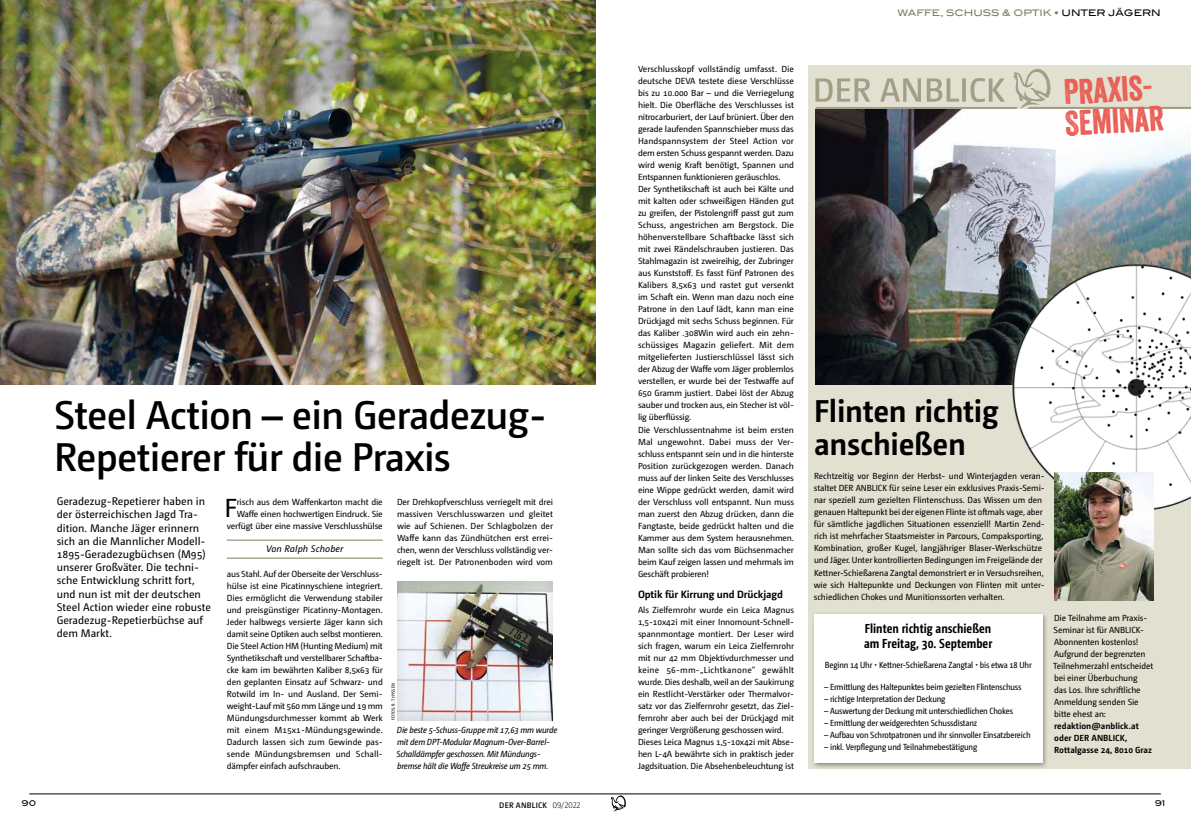
<style>
.page{position:relative;width:1191px;height:823px;background:#fff}
.page>*{position:absolute;margin:0;border:0;box-sizing:border-box;transform-origin:0 0}
.t1{font:600 39.9px/41.9px "Camingo Dos Pro";letter-spacing:-.02em;color:#000}
.t2{font:34.3px/31.4px "Veneer";color:#e95f55}
.t3{font:700 31.4px/33px "Camingo Dos Pro";letter-spacing:-.01em;color:#000}
.t4{font:26.1px "Camingo Dos Pro";color:#000}
.t5{font:700 13px/15px "Camingo Dos Pro Cd";color:#000}
.t6{font:11px/13.2px "Camingo Dos Pro";color:#000}
.t7{font:700 10.5px "Camingo Dos Pro";letter-spacing:-.01em;color:#000}
.t8{font:italic 9.5px "Camingo Dos Pro";letter-spacing:.01em;color:#000}
.t9{font:500 9px "Blair ITC";color:#7d7f61}
.t10{font:8.8px/12px "Camingo Dos Pro";letter-spacing:-.01em;color:#000}
.t11{font:8.8px "Camingo Dos Pro S Cd";letter-spacing:-.015em;color:#000}
.t12{font:italic 8.8px/12px "Camingo Dos Pro S Cd";letter-spacing:-.015em;color:#000}
.t13{font:700 8.8px/12px "Camingo Dos Pro";color:#000}
.t14{font:600 8px "Camingo Dos Pro";letter-spacing:.025em;color:#000}
.t15{font:500 8px "Blair ITC";color:#000}
.t16{font:4.5px "Camingo Dos Pro S Cd";letter-spacing:.04em;color:#000}
.s1{color:#000}
.s2{font-weight:300}
</style>
<div class="page">
<hr style="left:596px;top:793px;width:564px;height:1px;background:#000">
<hr style="left:29px;top:793px;width:567px;height:1px;background:#000">
<svg style="left:611px;top:795px;width:15px;height:16px"></svg>
<hr style="left:227px;top:539px;width:156px;height:1px;background:#7d7f61">
<hr style="left:227px;top:557px;width:156px;height:1px;background:#7d7f61">
<div style="left:396px;top:580px;width:158px;height:140px;background:#000;opacity:.15"></div>
<img style="left:0;top:0;width:595px;height:384px">
<div style="left:808px;top:66px;width:383px;height:702px;background:#e2e0d0"></div>
<svg style="left:815px;top:69px;width:376px;height:40px"></svg>
<img style="left:815px;top:109px;width:376px;height:275px">
<img style="left:1011px;top:262px;width:180px;height:249px">
<div style="left:811px;top:611px;width:237px;height:158px;background:#000;opacity:.4"></div>
<div style="left:814px;top:614px;width:228px;height:148px;background:#fff"></div>
<img style="left:1054px;top:472px;width:99px;height:128px">
<h1 class="t1" style="left:54px;top:393px;width:494px">Steel Action – ein Geradezug-<br>Repetierer für die Praxis</h1>
<p class="t6" style="left:57px;top:494px;width:156px">Geradezug-Repetierer haben in der österreichischen Jagd Tra&shy;dition. Manche Jäger erinnern sich an die Mannlicher Modell-<br>1895-Geradezugbüchsen (M95) unserer Großväter. Die techni&shy;sche Entwicklung schritt fort, und nun ist mit der deutschen<br>Steel Action wieder eine robuste<br>Geradezug-Repetierbüchse auf dem Markt.</p>
<p class="t10" style="left:397px;top:495px;width:157px;text-align:justify">Der Drehkopfverschluss verriegelt mit drei massiven Verschlusswarzen und gleitet wie auf Schienen. Der Schlagbolzen der Waffe kann das Zündhütchen erst errei&shy;chen, wenn der Verschluss vollständig ver&shy;riegelt ist. Der Patronenboden wird vom</p>
<p class="t10" style="left:227px;top:495px;width:157px;text-align:right">risch aus dem Waffenkarton macht die<br>Waffe einen hochwertigen Eindruck. Sie verfügt über eine massive Verschlusshülse</p>
<p class="t10" style="left:227px;top:567px;width:157px;text-align:justify">aus Stahl. Auf der Oberseite der Verschluss&shy;hülse ist eine Picatinnyschiene integriert.<br>Dies ermöglicht die Verwendung stabiler und preisgünstiger Picatinny-Montagen.<br>Jeder halbwegs versierte Jäger kann sich damit seine Optiken auch selbst montieren.<br>Die Steel Action HM (Hunting Medium) mit Synthetikschaft und verstellbarer Schaftba&shy;cke kam im bewährten Kaliber 8,5x63 für den geplanten Einsatz auf Schwarz- und Rotwild im In- und Ausland. Der Semi&shy;weight-Lauf mit 560 mm Länge und 19 mm Mündungsdurchmesser kommt ab Werk mit einem M15x1-Mündungsgewinde.<br>Dadurch lassen sich zum Gewinde pas&shy;sende Mündungsbremsen und Schall&shy;dämpfer einfach aufschrauben.</p>
<h3 class="t4" style="left:224px;top:492px;width:14px">F</h3>
<p class="t8" style="left:266px;top:542px;width:79px">Von Ralph Schober</p>
<p class="t16" style="left:390px;top:720px;width:39px;rotate:-90deg">FOTOS: R. THYSSEN</p>
<p class="t12" style="left:396px;top:723px;width:162px">Die beste 5-Schuss-Gruppe mit 17,63 mm wurde mit dem DPT-Modular Magnum-Over-Barrel-Schalldämpfer geschossen. Mit Mündungs&shy;bremse hält die Waffe Streukreise um 25 mm.</p>
<p class="t10" style="left:638px;top:63px;width:157px">Verschlusskopf vollständig umfasst. Die deutsche DEVA testete diese Verschlüsse bis zu 10.000 Bar – und die Verriegelung hielt. Die Oberfläche des Verschlusses ist nitrocarburiert, der Lauf brüniert. Über den gerade laufenden Spannschieber muss das Handspannsystem der Steel Action vor dem ersten Schuss gespannt werden. Dazu wird wenig Kraft benötigt, Spannen und Entspannen funktionieren geräuschlos.<br>Der Synthetikschaft ist auch bei Kälte und mit kalten oder schweißigen Händen gut zu greifen, der Pistolengriff passt gut zum Schuss, angestrichen am Bergstock. Die höhenverstellbare Schaftbacke lässt sich mit zwei Rändelschrauben justieren. Das Stahlmagazin ist zweireihig, der Zubringer aus Kunststoff. Es fasst fünf Patronen des Kalibers 8,5x63 und rastet gut versenkt im Schaft ein. Wenn man dazu noch eine Patrone in den Lauf lädt, kann man eine Drückjagd mit sechs Schuss beginnen. Für das Kaliber .308Win wird auch ein zehn&shy;schüssiges Magazin geliefert. Mit dem mitgelieferten Justierschlüssel lässt sich der Abzug der Waffe vom Jäger problemlos verstellen, er wurde bei der Testwaffe auf 650 Gramm justiert. Dabei löst der Abzug sauber und trocken aus, ein Stecher ist völ&shy;lig überflüssig.<br>Die Verschlussentnahme ist beim ersten Mal ungewohnt. Dabei muss der Ver&shy;schluss entspannt sein und in die hinterste Position zurückgezogen werden. Danach muss auf der linken Seite des Verschlusses eine Wippe gedrückt werden, damit wird der Verschluss voll entspannt. Nun muss man zuerst den Abzug drücken, dann die Fangtaste, beide gedrückt halten und die Kammer aus dem System herausnehmen.<br>Man sollte sich das vom Büchsenmacher beim Kauf zeigen lassen und mehrmals im Geschäft probieren!</p>
<p class="t7" style="left:638px;top:587px;width:146px">Optik für Kirrung und Drückjagd</p>
<p class="t10" style="left:638px;top:603px;width:157px">Als Zielfernrohr wurde ein Leica Magnus 1,5-10x42i mit einer Innomount-Schnell&shy;spannmontage montiert. Der Leser wird sich fragen, warum ein Leica Zielfernrohr mit nur 42 mm Objektivdurchmesser und keine 56-mm-„Lichtkanone“ gewählt wurde. Dies deshalb, weil an der Saukirrung ein Restlicht-Verstärker oder Thermalvor&shy;satz vor das Zielfernrohr gesetzt, das Ziel&shy;fernrohr aber auch bei der Drückjagd mit geringer Vergrößerung geschossen wird.<br>Dieses Leica Magnus 1,5-10x42i mit Abse&shy;hen L-4A bewährte sich in praktisch jeder Jagdsituation. Die Absehenbeleuchtung ist</p>
<p class="t9" style="left:897px;top:8px;width:265px">WAFFE, SCHUSS &amp; OPTIK • <span class="s1">UNTER JÄGERN</span></p>
<h2 class="t2" style="left:1062px;top:76px;width:100px;rotate:-3deg">Praxis-<br>Seminar</h2>
<h3 class="t3" style="left:814px;top:393px;width:186px">Flinten richtig anschießen</h3>
<p class="t10" style="left:813px;top:470px;width:232px">Rechtzeitig vor Beginn der Herbst- und Winterjagden veran&shy;staltet DER ANBLICK für seine Leser ein exklusives Praxis-Semi&shy;nar speziell zum gezielten Flintenschuss. Das Wissen um den genauen Haltepunkt bei der eigenen Flinte ist oftmals vage, aber für sämtliche jagdlichen Situationen essenziell! Martin Zend&shy;rich ist mehrfacher Staatsmeister in Parcours, Compaksporting, Kombination, großer Kugel, langjähriger Blaser-Werkschütze und Jäger. Unter kontrollierten Bedingungen im Freigelände der Kettner-Schießarena Zangtal demonstriert er in Versuchsreihen, wie sich Haltepunkte und Deckungen von Flinten mit unter&shy;schiedlichen Chokes und Munitionssorten verhalten.</p>
<h3 class="t5" style="left:864px;top:620px;width:130px">Flinten richtig anschießen am Freitag, 30. September</h3>
<p class="t11" style="left:825px;top:659px;width:208px">Beginn 14 Uhr • Kettner-Schießarena Zangtal • bis etwa 18 Uhr</p>
<p class="t11" style="left:824px;top:681px;width:199px">– Ermittlung des Haltepunktes beim gezielten Flintenschuss</p>
<p class="t11" style="left:824px;top:693px;width:123px">– richtige Interpretation der Deckung</p>
<p class="t11" style="left:824px;top:705px;width:190px">– Auswertung der Deckung mit unterschiedlichen Chokes</p>
<p class="t11" style="left:824px;top:717px;width:154px">– Ermittlung der weidgerechten Schussdistanz</p>
<p class="t11" style="left:824px;top:729px;width:208px">– Aufbau von Schrotpatronen und ihr sinnvoller Einsatzbereich</p>
<p class="t11" style="left:824px;top:741px;width:154px">– inkl. Verpflegung und Teilnahmebestätigung</p>
<p class="t10" style="left:1053px;top:611px;width:102px">Die Teilnahme am Praxis-<br>Seminar ist für ANBLICK-<br>Abonnenten kostenlos!<br>Aufgrund der begrenzten<br>Teilnehmerzahl entscheidet bei einer Überbuchung<br>das Los. Ihre schriftliche<br>Anmeldung senden Sie bitte ehest an:</p>
<p class="t13" style="left:1054px;top:719px;width:99px">redaktion@anblick.at oder DER ANBLICK,<br>Rottalgasse 24, 8010 Graz</p>
<p class="t15" style="left:22px;top:798px;width:16px">90</p>
<p class="t14" style="left:499px;top:799px;width:83px">DER ANBLICK <span class="s2">09/2022</span></p>
<p class="t15" style="left:1155px;top:798px;width:12px">91</p>
</div>
